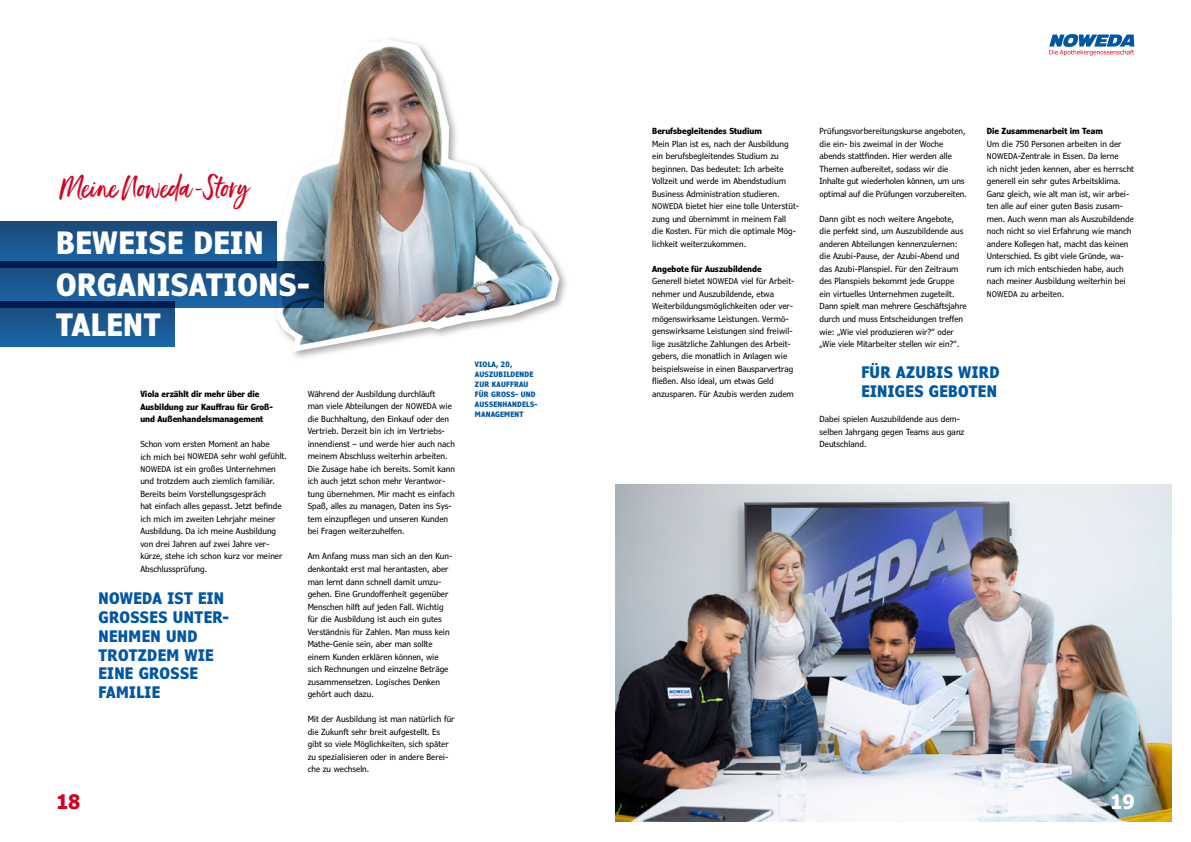
<style>
.page{position:relative;width:1191px;height:842px;background:#fff}
.page>*{position:absolute;margin:0;border:0;box-sizing:border-box;transform-origin:0 0}
.t1{font:700 condensed 31px/42.6px "Verdana Pro";letter-spacing:.02em;color:#fff}
.t2{font:28px "Ernestand Emily";color:#d20024}
.t3{font:700 condensed 20px "Verdana Pro";color:#d20024}
.t4{font:700 condensed 20px "Verdana Pro";color:#fff}
.t5{font:700 condensed 16px/18.8px "Verdana Pro";letter-spacing:.025em;color:#0057a3}
.t6{font:condensed 8.5px/12.5px "Verdana Pro";color:#000}
.t7{font:700 condensed 8.5px/12.5px "Verdana Pro";color:#000}
.t8{font:700 condensed 7.5px/10px "Verdana Pro";letter-spacing:.025em;color:#0057a3}
.s1{font-size:8px}
.s2{font-weight:700}
</style>
<div class="page">
<svg style="left:1049px;top:34px;width:85px;height:22px"></svg>
<img style="left:272px;top:38px;width:291px;height:317px">
<svg style="left:0;top:222px;width:276px;height:40px;background:#19548b"></svg>
<svg style="left:0;top:262px;width:323px;height:45px;background:#144b82"></svg>
<svg style="left:0;top:302px;width:174px;height:45px;background:#16528b"></svg>
<img style="left:615px;top:484px;width:556px;height:338px">
<h2 class="t2" style="left:59px;top:170px;width:192px">Meine Noweda-Story</h2>
<h1 class="t1" style="left:56px;top:221px;width:255px">BEWEISE DEIN<br>ORGANISATIONS-</h1>
<h1 class="t1" style="left:56px;top:303px;width:106px">TALENT</h1>
<p class="t7" style="left:140px;top:388px;width:134px">Viola erzählt dir mehr über die<br>Ausbildung zur Kauffrau für Groß&shy;und Außenhandelsmanagement</p>
<p class="t6" style="left:140px;top:438px;width:148px">Schon vom ersten Moment an habe<br>ich mich bei <span class="s1">NOWEDA</span> sehr wohl gefühlt.<br><span class="s1">NOWEDA</span> ist ein großes Unternehmen und trotzdem auch ziemlich familiär.<br>Bereits beim Vorstellungsgespräch<br>hat einfach alles gepasst. Jetzt befinde ich mich im zweiten Lehrjahr meiner Ausbildung. Da ich meine Ausbildung von drei Jahren auf zwei Jahre ver&shy;kürze, stehe ich schon kurz vor meiner Abschlussprüfung.</p>
<h3 class="t5" style="left:99px;top:589px;width:132px">NOWEDA IST EIN<br>GROSSES UNTER-<br>NEHMEN UND<br>TROTZDEM WIE<br>EINE GROSSE<br>FAMILIE</h3>
<h3 class="t3" style="left:57px;top:789px;width:25px">18</h3>
<p class="t6" style="left:308px;top:388px;width:149px">Während der Ausbildung durchläuft<br>man viele Abteilungen der <span class="s1">NOWEDA</span> wie die Buchhaltung, den Einkauf oder den Vertrieb. Derzeit bin ich im Vertriebs&shy;innendienst – und werde hier auch nach meinem Abschluss weiterhin arbeiten.<br>Die Zusage habe ich bereits. Somit kann ich auch jetzt schon mehr Verantwor&shy;tung übernehmen. Mir macht es einfach Spaß, alles zu managen, Daten ins Sys&shy;tem einzupflegen und unseren Kunden bei Fragen weiterzuhelfen.</p>
<p class="t6" style="left:308px;top:550px;width:146px">Am Anfang muss man sich an den Kun&shy;denkontakt erst mal herantasten, aber man lernt dann schnell damit umzu&shy;gehen. Eine Grundoffenheit gegenüber Menschen hilft auf jeden Fall. Wichtig für die Ausbildung ist auch ein gutes Verständnis für Zahlen. Man muss kein Mathe-Genie sein, aber man sollte einem Kunden erklären können, wie sich Rechnungen und einzelne Beträge zusammensetzen. Logisches Denken gehört auch dazu.</p>
<p class="t6" style="left:308px;top:713px;width:148px">Mit der Ausbildung ist man natürlich für die Zukunft sehr breit aufgestellt. Es gibt so viele Möglichkeiten, sich später zu spezialisieren oder in andere Berei&shy;che zu wechseln.</p>
<p class="t8" style="left:475px;top:359px;width:64px">VIOLA, 20,<br>AUSZUBILDENDE<br>ZUR KAUFFRAU<br>FÜR GROSS- UND<br>AUSSENHANDELS-<br>MANAGEMENT</p>
<p class="t7" style="left:652px;top:125px;width:111px">Berufsbegleitendes Studium</p>
<p class="t6" style="left:652px;top:138px;width:148px">Mein Plan ist es, nach der Ausbildung ein berufsbegleitendes Studium zu beginnen. Das bedeutet: Ich arbeite Vollzeit und werde im Abendstudium Business Administration studieren.<br><span class="s1">NOWEDA</span> bietet hier eine tolle Unterstüt&shy;zung und übernimmt in meinem Fall die Kosten. Für mich die optimale Mög&shy;lichkeit weiterzukommen.</p>
<p class="t6" style="left:652px;top:263px;width:144px"><span class="s2">Angebote für Auszubildende<br></span>Generell bietet <span class="s1">NOWEDA</span> viel für Arbeit&shy;nehmer und Auszubildende, etwa Weiterbildungsmöglichkeiten oder ver&shy;mögenswirksame Leistungen. Vermö&shy;genswirksame Leistungen sind freiwil&shy;lige zusätzliche Zahlungen des Arbeit&shy;gebers, die monatlich in Anlagen wie beispielsweise in einen Bausparvertrag fließen. Also ideal, um etwas Geld anzusparen. Für Azubis werden zudem</p>
<p class="t6" style="left:819px;top:125px;width:149px">Prüfungsvorbereitungskurse angeboten, die ein- bis zweimal in der Woche abends stattfinden. Hier werden alle Themen aufbereitet, sodass wir die Inhalte gut wiederholen können, um uns optimal auf die Prüfungen vorzubereiten.</p>
<p class="t6" style="left:819px;top:213px;width:149px">Dann gibt es noch weitere Angebote, die perfekt sind, um Auszubildende aus anderen Abteilungen kennenzulernen: die Azubi-Pause, der Azubi-Abend und das Azubi-Planspiel. Für den Zeitraum des Planspiels bekommt jede Gruppe ein virtuelles Unternehmen zugeteilt.<br>Dann spielt man mehrere Geschäftsjahre durch und muss Entscheidungen treffen wie: „Wie viel produzieren wir?“ oder „Wie viele Mitarbeiter stellen wir ein?“.</p>
<p class="t7" style="left:986px;top:125px;width:117px">Die Zusammenarbeit im Team</p>
<p class="t6" style="left:986px;top:138px;width:149px">Um die 750 Personen arbeiten in der <span class="s1">NOWEDA</span>-Zentrale in Essen. Da lerne<br>ich nicht jeden kennen, aber es herrscht generell ein sehr gutes Arbeitsklima.<br>Ganz gleich, wie alt man ist, wir arbei&shy;ten alle auf einer guten Basis zusam&shy;men. Auch wenn man als Auszubildende noch nicht so viel Erfahrung wie manch andere Kollegen hat, macht das keinen Unterschied. Es gibt viele Gründe, wa&shy;rum ich mich entschieden habe, auch nach meiner Ausbildung weiterhin bei <span class="s1">NOWEDA</span> zu arbeiten.</p>
<h3 class="t5" style="left:861px;top:363px;width:140px">FÜR AZUBIS WIRD<br>EINIGES GEBOTEN</h3>
<p class="t6" style="left:819px;top:413px;width:146px">Dabei spielen Auszubildende aus dem&shy;selben Jahrgang gegen Teams aus ganz<br>Deutschland.</p>
<h3 class="t4" style="left:1111px;top:789px;width:25px">19</h3>
</div>
